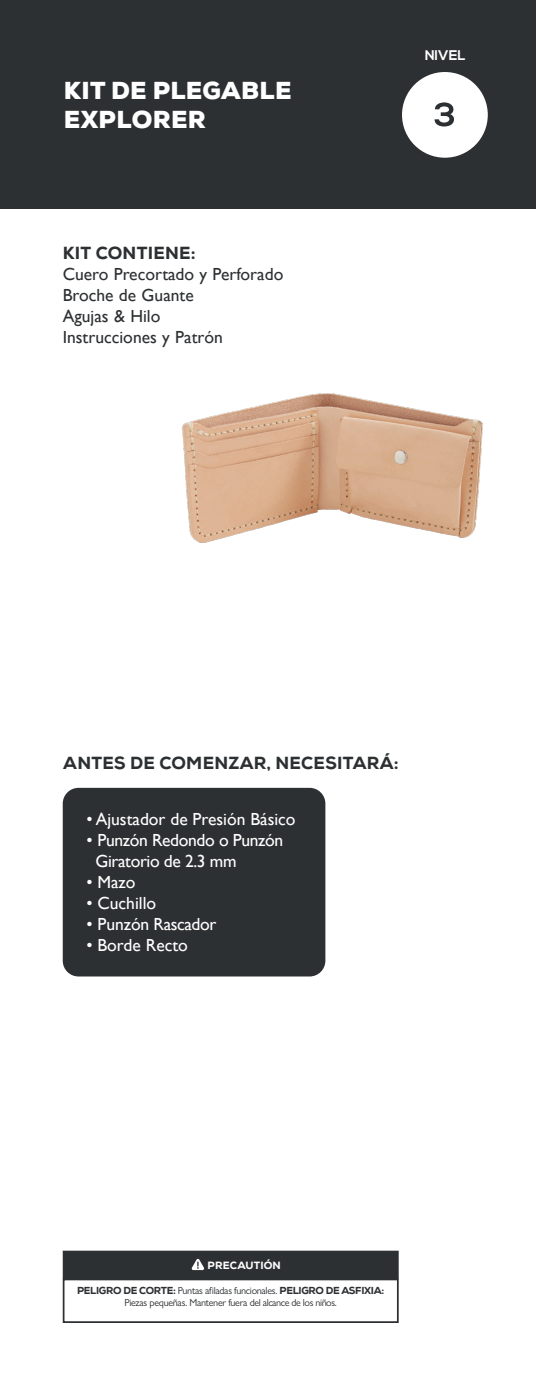
<style>
.page{position:relative;width:536px;height:1386px;background:#fff}
.page>*{position:absolute;margin:0;border:0;box-sizing:border-box;transform-origin:0 0}
.t1{font:900 24.5px/29.4px "Nexa";letter-spacing:.015em;color:#fff}
.t2{font:17.5px/21px "Gill Sans";color:#2d3032}
.t3{font:17.5px/21px "Gill Sans";letter-spacing:-.02em;color:#fff}
.t4{font:17.5px "Gill Sans";color:#fff}
.t5{font:800 17.5px "Nexa";letter-spacing:.015em;color:#2d3032}
.t6{font:700 14px "Nexa";color:#fff}
.t7{font:800 10.5px "Nexa";letter-spacing:.015em;color:#fff}
.t8{font:10.15px/11.9px "Gill Sans Nova";letter-spacing:-.03em;color:#2d3032;text-align:center}
.s1{font-family:"Nexa";font-weight:800}
</style>
<div class="page">
<div style="left:0;top:0;width:536px;height:209px;background:#2d3032"></div>
<div style="left:63px;top:788px;width:262px;height:189px;background:#2d3032;border-radius:16px"></div>
<img style="left:181px;top:393px;width:302px;height:150px">
<div style="left:402px;top:72px;width:85px;height:86px;background:#fff;border-radius:50%"></div>
<svg style="left:434px;top:102px;width:20px;height:25px"></svg>
<div style="left:63px;top:1251px;width:335px;height:28px;background:#2d3032"></div>
<div style="left:63px;top:1279px;width:335px;height:44px;border:2px solid #2d3032"></div>
<svg style="left:191px;top:1259px;width:13px;height:11px"></svg>
<p class="t1" style="left:64px;top:76px;width:229px">KIT DE PLEGABLE<br>EXPLORER</p>
<p class="t2" style="left:63px;top:243px;width:222px"><span class="s1">KIT CONTIENE:<br></span>Cuero Precortado y Perforado</p>
<p class="t2" style="left:63px;top:285px;width:161px">Broche de Guante<br>Agujas &amp; Hilo<br>Instrucciones y Patrón</p>
<p class="t6" style="left:424px;top:47px;width:43px">NIVEL</p>
<p class="t5" style="left:63px;top:752px;width:336px">ANTES DE COMENZAR, NECESITARÁ:</p>
<p class="t4" style="left:86px;top:809px;width:211px">• Ajustador de Presión Básico</p>
<p class="t3" style="left:95px;top:830px;width:189px;text-indent:-9px">• Punzón Redondo o Punzón<br>Giratorio de 2.3 mm</p>
<p class="t4" style="left:86px;top:872px;width:51px">• Mazo</p>
<p class="t4" style="left:86px;top:893px;width:71px">• Cuchillo</p>
<p class="t3" style="left:86px;top:914px;width:131px">• Punzón Rascador</p>
<p class="t4" style="left:86px;top:935px;width:103px">• Borde Recto</p>
<p class="t7" style="left:207px;top:1259px;width:75px">PRECAUTIÓN</p>
<p class="t8" style="left:77px;top:1285px;width:308px"><span class="s1">PELIGRO DE CORTE:</span> Puntas afiladas funcionales. <span class="s1">PELIGRO DE ASFIXIA:<br></span>Piezas pequeñas. Mantener fuera del alcance de los niños.</p>
</div>
